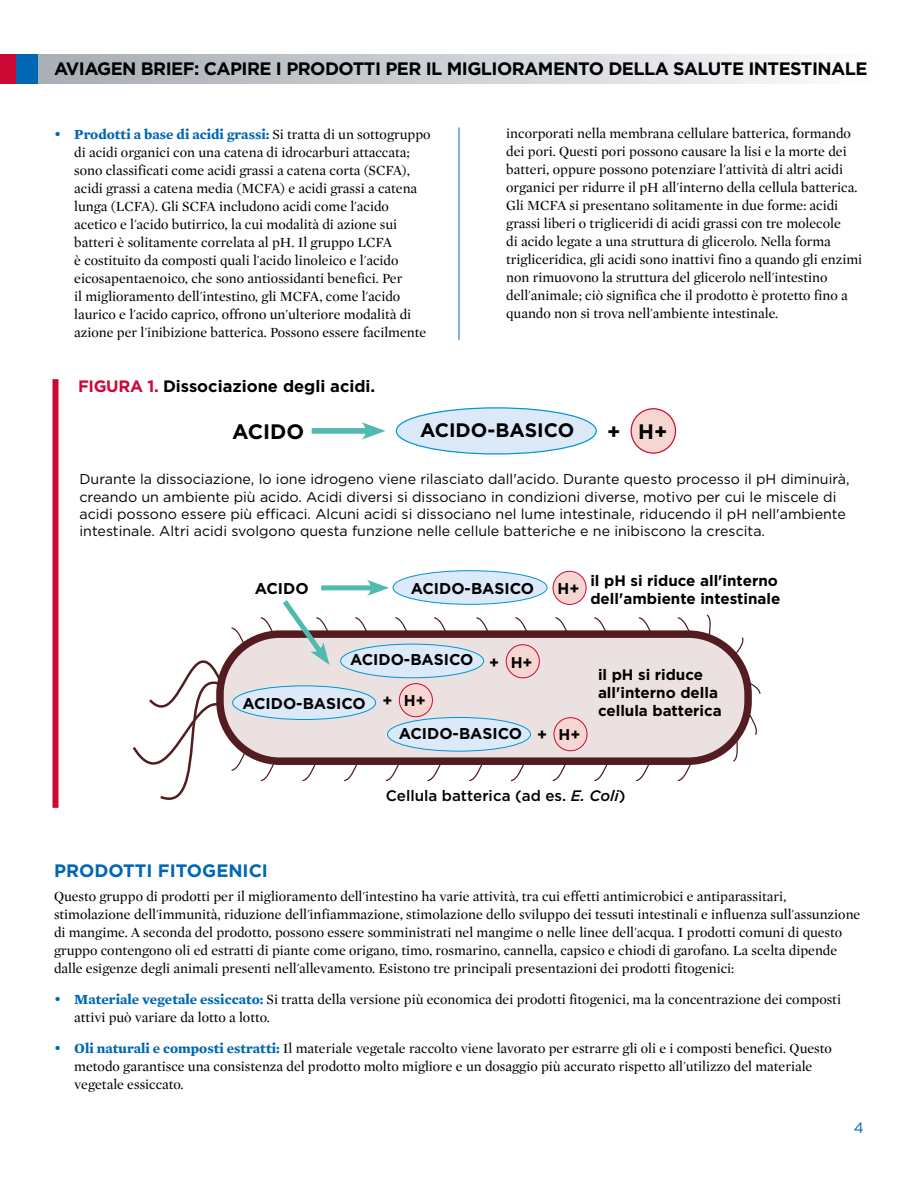
<style>
.page{position:relative;width:918px;height:1188px;background:#fff}
.page>*{position:absolute;margin:0;border:0;box-sizing:border-box;transform-origin:0 0}
.t1{font:700 20.85px "Gotham";color:#000}
.t2{font:700 19.5px "Gotham";color:#000}
.t3{font:700 18px "Gotham";letter-spacing:-.03em;color:#000}
.t4{font:700 18px "Gotham";color:#0067b2}
.t5{font:700 16.5px "Gotham";color:#000}
.t6{font:700 15.6px "Gotham";color:#000}
.t7{font:700 15.15px/18.1px "Gotham";color:#000}
.t8{font:500 15.15px "Gotham";color:#000}
.t9{font:15px "Gotham";color:#0067b2}
.t10{font:14.25px/18px "Mercury Display Roman";color:#000}
.t11{font:14.25px/17.1px "Gotham";color:#000}
.t12{font:700 14.25px "Mercury Text G4";color:#0067b2}
.s1{font-family:"Gotham"}
.s2{font-family:"Mercury Display Roman";font-weight:400;color:#000}
.s3{color:#cc0935}
.s4{font-style:italic}
.s5{font-family:"Gotham";font-weight:700;color:#0067b2}
.s6{font-family:"Mercury Text G4";font-weight:700;color:#0067b2}
</style>
<div class="page">
<div style="left:37px;top:54px;width:839px;height:30px;background:linear-gradient(to right,#a5acb2,#fbfbfc)"></div>
<div style="left:0;top:54px;width:16px;height:30px;background:#cc0935"></div>
<div style="left:16px;top:54px;width:22px;height:30px;background:#0067b2"></div>
<hr style="left:459px;top:127px;width:1px;height:213px;background:#0067b2">
<div style="left:321px;top:585px;width:55px;height:5px;background:#4fbaad"></div>
<svg style="left:367px;top:580px;width:22px;height:16px"></svg>
<div style="left:220px;top:634px;width:528px;height:127px;background:#ebe1e1;border-radius:60px"></div>
<div style="left:216px;top:630px;width:536px;height:135px;border:7px solid #531c20;border-radius:60px"></div>
<div style="left:341px;top:644px;width:143px;height:34px;background:#dbe9f9;border-radius:50%"></div>
<div style="left:340px;top:644px;width:144px;height:34px;border:1px solid #0095d6;border-radius:50%"></div>
<div style="left:393px;top:571px;width:154px;height:33px;background:#dbe9f9;border-radius:50%"></div>
<div style="left:393px;top:570px;width:155px;height:35px;border:1px solid #0095d6;border-radius:50%"></div>
<div style="left:506px;top:645px;width:33px;height:33px;background:#f6d6d1;border-radius:50%"></div>
<div style="left:506px;top:644px;width:34px;height:34px;border:1px solid #cc0935;border-radius:50%"></div>
<div style="left:553px;top:571px;width:33px;height:33px;background:#f6d6d1;border-radius:50%"></div>
<div style="left:553px;top:571px;width:34px;height:34px;border:1px solid #cc0935;border-radius:50%"></div>
<div style="left:399px;top:684px;width:33px;height:33px;background:#f6d6d1;border-radius:50%"></div>
<div style="left:399px;top:683px;width:34px;height:34px;border:1px solid #cc0935;border-radius:50%"></div>
<div style="left:554px;top:718px;width:33px;height:33px;background:#f6d6d1;border-radius:50%"></div>
<div style="left:554px;top:717px;width:34px;height:34px;border:1px solid #cc0935;border-radius:50%"></div>
<svg style="left:132px;top:627px;width:114px;height:173px"></svg>
<svg style="left:259px;top:762px;width:16px;height:20px"></svg>
<svg style="left:259px;top:600px;width:71px;height:65px"></svg>
<svg style="left:301px;top:762px;width:16px;height:19px"></svg>
<svg style="left:475px;top:617px;width:16px;height:19px"></svg>
<svg style="left:468px;top:762px;width:15px;height:20px"></svg>
<svg style="left:394px;top:617px;width:15px;height:19px"></svg>
<svg style="left:385px;top:762px;width:15px;height:20px"></svg>
<svg style="left:554px;top:617px;width:15px;height:19px"></svg>
<svg style="left:551px;top:762px;width:16px;height:20px"></svg>
<svg style="left:638px;top:617px;width:15px;height:19px"></svg>
<svg style="left:635px;top:762px;width:15px;height:20px"></svg>
<svg style="left:354px;top:617px;width:15px;height:19px"></svg>
<svg style="left:343px;top:762px;width:15px;height:20px"></svg>
<svg style="left:514px;top:617px;width:15px;height:19px"></svg>
<svg style="left:510px;top:762px;width:15px;height:20px"></svg>
<svg style="left:433px;top:617px;width:15px;height:19px"></svg>
<svg style="left:426px;top:762px;width:16px;height:20px"></svg>
<svg style="left:593px;top:617px;width:15px;height:19px"></svg>
<svg style="left:593px;top:762px;width:15px;height:20px"></svg>
<svg style="left:676px;top:617px;width:16px;height:19px"></svg>
<svg style="left:705px;top:614px;width:8px;height:24px"></svg>
<svg style="left:732px;top:637px;width:12px;height:21px"></svg>
<svg style="left:676px;top:762px;width:16px;height:20px"></svg>
<svg style="left:732px;top:739px;width:7px;height:23px"></svg>
<svg style="left:748px;top:713px;width:9px;height:22px"></svg>
<svg style="left:743px;top:679px;width:18px;height:16px"></svg>
<div style="left:52px;top:379px;width:6px;height:429px;background:#cc0935"></div>
<div style="left:396px;top:408px;width:200px;height:46px;background:#dbe9f9;border-radius:50%"></div>
<div style="left:396px;top:407px;width:201px;height:48px;border:1px solid #0095d6;border-radius:50%"></div>
<div style="left:631px;top:409px;width:45px;height:44px;background:#f6d6d1;border-radius:50%"></div>
<div style="left:631px;top:408px;width:45px;height:46px;border:1px solid #cc0935;border-radius:50%"></div>
<div style="left:312px;top:428px;width:59px;height:6px;background:#4fbaad"></div>
<svg style="left:361px;top:422px;width:25px;height:18px"></svg>
<div style="left:233px;top:686px;width:143px;height:34px;background:#dbe9f9;border-radius:50%"></div>
<div style="left:232px;top:685px;width:144px;height:35px;border:1px solid #0095d6;border-radius:50%"></div>
<div style="left:388px;top:717px;width:142px;height:34px;background:#dbe9f9;border-radius:50%"></div>
<div style="left:387px;top:717px;width:144px;height:35px;border:1px solid #0095d6;border-radius:50%"></div>
<p class="t3" style="left:54px;top:57px;width:815px">AVIAGEN BRIEF: CAPIRE I PRODOTTI PER IL MIGLIORAMENTO DELLA SALUTE INTESTINALE</p>
<p class="t12" style="left:54px;top:125px;width:378px"><span class="s1">•</span> Prodotti a base di acidi grassi: <span class="s2">Si tratta di un sottogruppo</span></p>
<p class="t10" style="left:74px;top:143px;width:354px">di acidi organici con una catena di idrocarburi attaccata; sono classificati come acidi grassi a catena corta (SCFA), acidi grassi a catena media (MCFA) e acidi grassi a catena lunga (LCFA). Gli SCFA includono acidi come l'acido acetico e l'acido butirrico, la cui modalità di azione sui batteri è solitamente correlata al pH. Il gruppo LCFA<br>è costituito da composti quali l'acido linoleico e l'acido eicosapentaenoico, che sono antiossidanti benefici. Per<br>il miglioramento dell'intestino, gli MCFA, come l'acido laurico e l'acido caprico, offrono un'ulteriore modalità di azione per l'inibizione batterica. Possono essere facilmente</p>
<p class="t5" style="left:78px;top:376px;width:299px"><span class="s3">FIGURA 1.</span> Dissociazione degli acidi.</p>
<p class="t10" style="left:506px;top:125px;width:358px">incorporati nella membrana cellulare batterica, formando dei pori. Questi pori possono causare la lisi e la morte dei batteri, oppure possono potenziare l'attività di altri acidi organici per ridurre il pH all'interno della cellula batterica.<br>Gli MCFA si presentano solitamente in due forme: acidi grassi liberi o trigliceridi di acidi grassi con tre molecole<br>di acido legate a una struttura di glicerolo. Nella forma trigliceridica, gli acidi sono inattivi fino a quando gli enzimi non rimuovono la struttura del glicerolo nell'intestino dell'animale; ciò significa che il prodotto è protetto fino a quando non si trova nell'ambiente intestinale.</p>
<h1 class="t1" style="left:232px;top:418px;width:74px">ACIDO</h1>
<h2 class="t2" style="left:420px;top:417px;width:156px">ACIDO-BASICO</h2>
<h1 class="t1" style="left:607px;top:418px;width:62px">+ H+</h1>
<p class="t11" style="left:80px;top:471px;width:772px">Durante la dissociazione, lo ione idrogeno viene rilasciato dall'acido. Durante questo processo il pH diminuirà, creando un ambiente più acido. Acidi diversi si dissociano in condizioni diverse, motivo per cui le miscele di acidi possono essere più efficaci. Alcuni acidi si dissociano nel lume intestinale, riducendo il pH nell'ambiente intestinale. Altri acidi svolgono questa funzione nelle cellule batteriche e ne inibiscono la crescita.</p>
<p class="t6" style="left:255px;top:578px;width:55px">ACIDO</p>
<p class="t6" style="left:411px;top:578px;width:137px">ACIDO-BASICO+</p>
<p class="t6" style="left:558px;top:578px;width:23px">H+</p>
<p class="t7" style="left:590px;top:572px;width:192px">il pH si riduce all'interno dell'ambiente intestinale</p>
<p class="t6" style="left:350px;top:649px;width:125px">ACIDO-BASICO</p>
<p class="t6" style="left:242px;top:693px;width:125px">ACIDO-BASICO</p>
<p class="t6" style="left:399px;top:723px;width:125px">ACIDO-BASICO</p>
<p class="t6" style="left:511px;top:652px;width:23px">H+</p>
<p class="t6" style="left:489px;top:652px;width:12px">+</p>
<p class="t6" style="left:404px;top:691px;width:23px">H+</p>
<p class="t6" style="left:382px;top:691px;width:12px">+</p>
<p class="t6" style="left:537px;top:725px;width:12px">+</p>
<p class="t6" style="left:558px;top:725px;width:23px">H+</p>
<p class="t7" style="left:598px;top:665px;width:125px">il pH si riduce all'interno della cellula batterica</p>
<p class="t8" style="left:386px;top:785px;width:241px">Cellula batterica (ad es. <span class="s4">E. Coli</span>)</p>
<p class="t4" style="left:54px;top:859px;width:216px">PRODOTTI FITOGENICI</p>
<p class="t10" style="left:54px;top:888px;width:808px">Questo gruppo di prodotti per il miglioramento dell'intestino ha varie attività, tra cui effetti antimicrobici e antiparassitari, stimolazione dell'immunità, riduzione dell'infiammazione, stimolazione dello sviluppo dei tessuti intestinali e influenza sull'assunzione di mangime. A seconda del prodotto, possono essere somministrati nel mangime o nelle linee dell'acqua. I prodotti comuni di questo gruppo contengono oli ed estratti di piante come origano, timo, rosmarino, cannella, capsico e chiodi di garofano. La scelta dipende dalle esigenze degli animali presenti nell'allevamento. Esistono tre principali presentazioni dei prodotti fitogenici:</p>
<p class="t10" style="left:74px;top:991px;width:768px;text-indent:-20px"><span class="s5">•</span> <span class="s6">Materiale vegetale essiccato:</span> Si tratta della versione più economica dei prodotti fitogenici, ma la concentrazione dei composti attivi può variare da lotto a lotto.</p>
<p class="t10" style="left:74px;top:1040px;width:759px;text-indent:-20px"><span class="s5">•</span> <span class="s6">Oli naturali e composti estratti:</span> Il materiale vegetale raccolto viene lavorato per estrarre gli oli e i composti benefici. Questo metodo garantisce una consistenza del prodotto molto migliore e un dosaggio più accurato rispetto all'utilizzo del materiale vegetale essiccato.</p>
<p class="t9" style="left:854px;top:1119px;width:12px">4</p>
</div>
